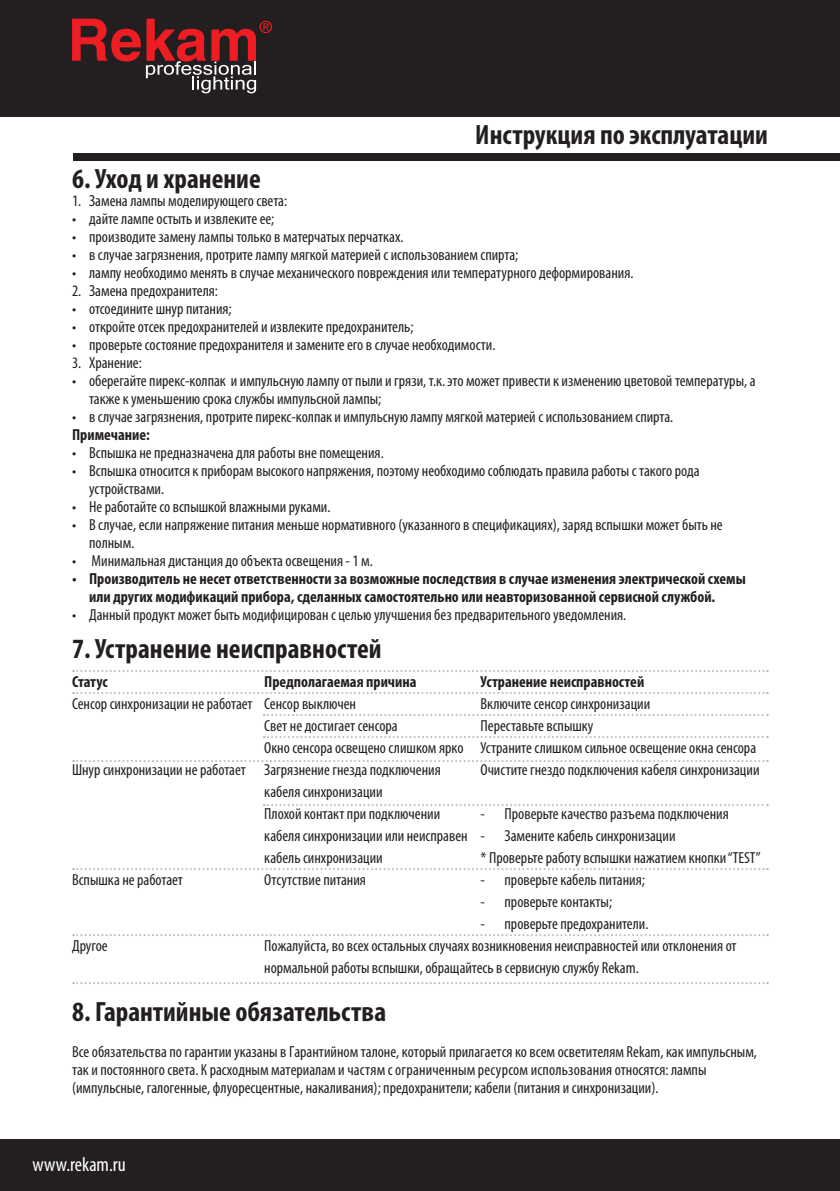
<style>
.page{position:relative;width:840px;height:1191px;background:#fff}
.page>*{position:absolute;margin:0;border:0;box-sizing:border-box;transform-origin:0 0}
.t1{font:700 condensed 28px "Myriad Pro";color:#231f20}
.t2{font:condensed 20px "Myriad Pro";color:#fff}
.t3{font:condensed 16px/18px "Myriad Pro";color:#231f20}
.t4{font:700 condensed 16px/18px "Myriad Pro";color:#231f20}
</style>
<div class="page">
<div style="left:0;top:0;width:839px;height:117px;background:#231f20"></div>
<div style="left:0;top:1139px;width:839px;height:52px;background:#231f20"></div>
<svg style="left:72px;top:19px;width:200px;height:74px"></svg>
<div style="left:73px;top:153px;width:766px;height:8px;background:#231f20"></div>
<svg style="left:73px;top:982px;width:694px;height:2px"></svg>
<svg style="left:73px;top:934px;width:694px;height:2px"></svg>
<svg style="left:73px;top:868px;width:694px;height:2px"></svg>
<svg style="left:263px;top:804px;width:504px;height:2px"></svg>
<svg style="left:73px;top:760px;width:694px;height:2px"></svg>
<svg style="left:263px;top:736px;width:504px;height:2px"></svg>
<svg style="left:263px;top:714px;width:504px;height:2px"></svg>
<svg style="left:73px;top:692px;width:694px;height:2px"></svg>
<svg style="left:73px;top:670px;width:694px;height:2px"></svg>
<p class="t1" style="left:475px;top:117px;width:294px">Инструкция по эксплуатации</p>
<p class="t1" style="left:72px;top:161px;width:190px">6. Уход и хранение</p>
<p class="t3" style="left:72px;top:191px;width:216px">1. Замена лампы моделирующего света:</p>
<p class="t3" style="left:72px;top:209px;width:204px">• дайте лампе остыть и извлеките ее;</p>
<p class="t3" style="left:72px;top:227px;width:333px">• производите замену лампы только в матерчатых перчатках.</p>
<p class="t3" style="left:72px;top:245px;width:447px">• в случае загрязнения, протрите лампу мягкой материей с использованием спирта;</p>
<p class="t3" style="left:72px;top:263px;width:562px">• лампу необходимо менять в случае механического повреждения или температурного деформирования.</p>
<p class="t3" style="left:72px;top:281px;width:147px">2. Замена предохранителя:</p>
<p class="t3" style="left:72px;top:299px;width:161px">• отсоедините шнур питания;</p>
<p class="t3" style="left:72px;top:317px;width:343px">• откройте отсек предохранителей и извлеките предохранитель;</p>
<p class="t3" style="left:72px;top:335px;width:424px">• проверьте состояние предохранителя и замените его в случае необходимости.</p>
<p class="t3" style="left:72px;top:353px;width:71px">3. Хранение:</p>
<p class="t3" style="left:89px;top:371px;width:667px;text-indent:-17px">• оберегайте пирекс-колпак и импульсную лампу от пыли и грязи, т.к. это может привести к изменению цветовой температуры, а также к уменьшению срока службы импульсной лампы;</p>
<p class="t3" style="left:72px;top:407px;width:602px">• в случае загрязнения, протрите пирекс-колпак и импульсную лампу мягкой материей с использованием спирта.</p>
<p class="t4" style="left:72px;top:425px;width:79px">Примечание:</p>
<p class="t3" style="left:72px;top:443px;width:313px">• Вспышка не предназначена для работы вне помещения.</p>
<p class="t3" style="left:89px;top:461px;width:612px;text-indent:-17px">• Вспышка относится к приборам высокого напряжения, поэтому необходимо соблюдать правила работы с такого рода устройствами.</p>
<p class="t3" style="left:72px;top:497px;width:260px">• Не работайте со вспышкой влажными руками.</p>
<p class="t3" style="left:89px;top:515px;width:634px;text-indent:-17px">• В случае, если напряжение питания меньше нормативного (указанного в спецификациях), заряд вспышки может быть не полным.</p>
<p class="t3" style="left:72px;top:551px;width:302px">• Минимальная дистанция до объекта освещения - 1 м.</p>
<p class="t4" style="left:89px;top:569px;width:657px;text-indent:-17px">• Производитель не несет ответственности за возможные последствия в случае изменения электрической схемы или других модификаций прибора, сделанных самостоятельно или неавторизованной сервисной службой.</p>
<p class="t3" style="left:72px;top:605px;width:555px">• Данный продукт может быть модифицирован с целью улучшения без предварительного уведомления.</p>
<p class="t1" style="left:72px;top:631px;width:311px">7. Устранение неисправностей</p>
<p class="t4" style="left:72px;top:672px;width:37px">Статус</p>
<p class="t4" style="left:264px;top:672px;width:153px">Предполагаемая причина</p>
<p class="t4" style="left:480px;top:672px;width:165px">Устранение неисправностей</p>
<p class="t3" style="left:72px;top:695px;width:285px">Сенсор синхронизации не работает Сенсор выключен</p>
<p class="t3" style="left:480px;top:695px;width:171px">Включите сенсор синхронизации</p>
<p class="t3" style="left:264px;top:717px;width:135px">Свет не достигает сенсора</p>
<p class="t3" style="left:480px;top:717px;width:114px">Переставьте вспышку</p>
<p class="t3" style="left:264px;top:739px;width:493px">Окно сенсора освещено слишком ярко Устраните слишком сильное освещение окна сенсора</p>
<p class="t3" style="left:72px;top:761px;width:370px">Шнур синхронизации не работает Загрязнение гнезда подключения</p>
<p class="t3" style="left:480px;top:761px;width:280px">Очистите гнездо подключения кабеля синхронизации</p>
<p class="t3" style="left:264px;top:783px;width:120px">кабеля синхронизации</p>
<p class="t3" style="left:264px;top:805px;width:177px">Плохой контакт при подключении</p>
<p class="t3" style="left:480px;top:805px;width:249px">- Проверьте качество разъема подключения</p>
<p class="t3" style="left:264px;top:827px;width:412px">кабеля синхронизации или неисправен - Замените кабель синхронизации</p>
<p class="t3" style="left:264px;top:849px;width:120px">кабель синхронизации</p>
<p class="t3" style="left:480px;top:849px;width:281px">* Проверьте работу вспышки нажатием кнопки“TEST”</p>
<p class="t3" style="left:72px;top:871px;width:112px">Вспышка не работает</p>
<p class="t3" style="left:264px;top:871px;width:103px">Отсутствие питания</p>
<p class="t3" style="left:480px;top:871px;width:166px">- проверьте кабель питания;</p>
<p class="t3" style="left:480px;top:893px;width:133px">- проверьте контакты;</p>
<p class="t3" style="left:480px;top:915px;width:169px">- проверьте предохранители.</p>
<p class="t3" style="left:72px;top:937px;width:37px">Другое</p>
<p class="t3" style="left:264px;top:937px;width:473px">Пожалуйста, во всех остальных случаях возникновения неисправностей или отклонения от</p>
<p class="t3" style="left:264px;top:959px;width:376px">нормальной работы вспышки, обращайтесь в сервисную службу Rekam.</p>
<p class="t1" style="left:72px;top:994px;width:315px">8. Гарантийные обязательства</p>
<p class="t3" style="left:72px;top:1042px;width:686px">Все обязательства по гарантии указаны в Гарантийном талоне, который прилагается ко всем осветителям Rekam, как импульсным, так и постоянногосвета.Красходным материалам и частям сограниченным ресурсом использованияотносятся:лампы (импульсные, галогенные, флуоресцентные, накаливания); предохранители; кабели (питания и синхронизации).</p>
<p class="t2" style="left:32px;top:1152px;width:95px">www.rekam.ru</p>
</div>
